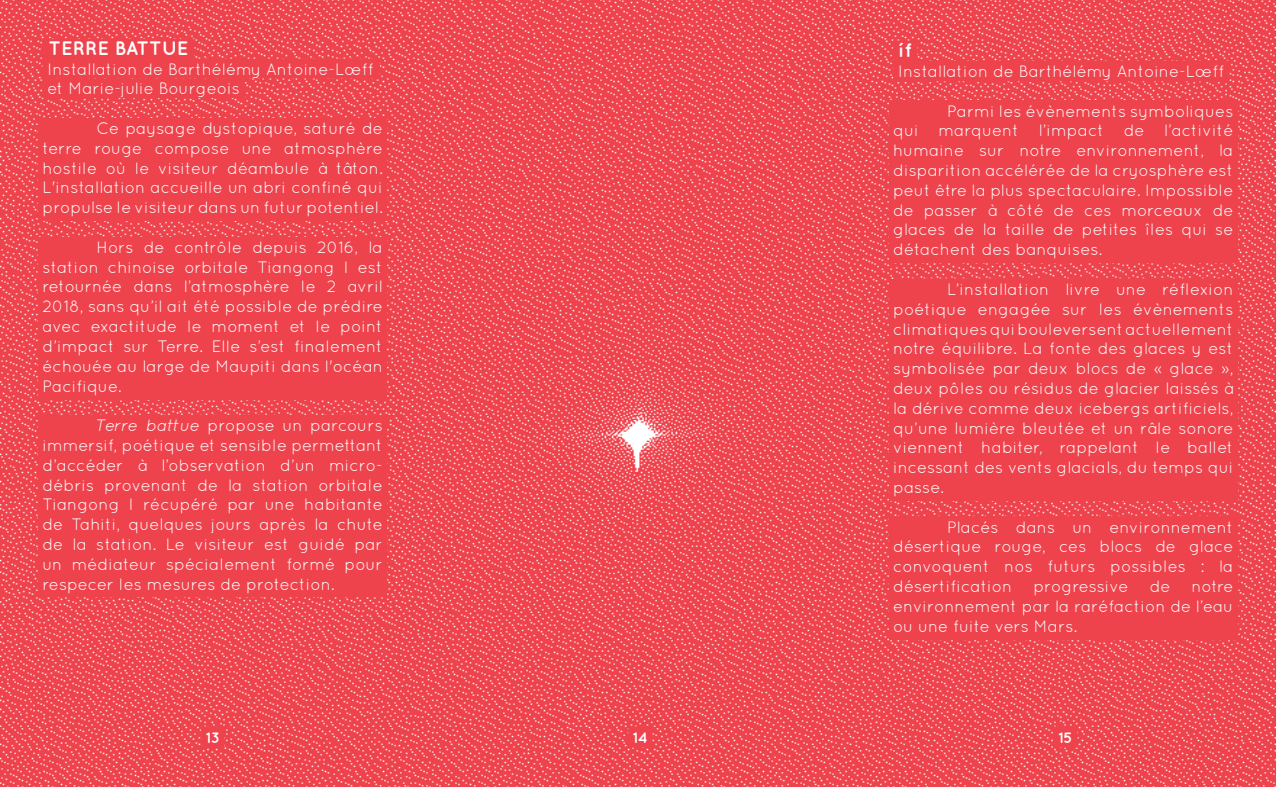
<style>
.page{position:relative;width:1276px;height:787px;background:#fff}
.page>*{position:absolute;margin:0;border:0;box-sizing:border-box;transform-origin:0 0}
.t1{font:700 19.5px "Quicksand";color:#fff}
.t2{font:16.5px/19.8px "Quicksand";color:#fff;text-align:justify}
.t3{font:700 15px "Quicksand";color:#fff}
.s1{font-style:italic}
</style>
<div class="page">
<img style="left:0;top:0;width:1276px;height:786px">
<img style="left:0;top:786px;width:1276px;height:1px">
<div style="left:628px;top:726px;width:24px;height:21px;background:#ee434d"></div>
<div style="left:201px;top:726px;width:23px;height:21px;background:#ee434d"></div>
<div style="left:43px;top:39px;width:151px;height:21px;background:#ee434d"></div>
<div style="left:43px;top:59px;width:337px;height:19px;background:#ee434d"></div>
<div style="left:43px;top:79px;width:202px;height:19px;background:#ee434d"></div>
<div style="left:38px;top:118px;width:349px;height:103px;background:#ee434d"></div>
<div style="left:38px;top:237px;width:349px;height:162px;background:#ee434d"></div>
<div style="left:38px;top:415px;width:349px;height:182px;background:#ee434d"></div>
<div style="left:893px;top:41px;width:24px;height:21px;background:#ee434d"></div>
<div style="left:893px;top:60px;width:336px;height:21px;background:#ee434d"></div>
<div style="left:889px;top:101px;width:348px;height:162px;background:#ee434d"></div>
<div style="left:893px;top:100px;width:340px;height:21px;background:#ee434d"></div>
<div style="left:889px;top:279px;width:348px;height:221px;background:#ee434d"></div>
<div style="left:893px;top:278px;width:340px;height:21px;background:#ee434d"></div>
<div style="left:889px;top:517px;width:348px;height:122px;background:#ee434d"></div>
<div style="left:893px;top:516px;width:340px;height:21px;background:#ee434d"></div>
<div style="left:1054px;top:726px;width:23px;height:21px;background:#ee434d"></div>
<p class="t1" style="left:48px;top:36px;width:141px">TERRE BATTUE</p>
<p class="t2" style="left:47px;top:59px;width:328px">Installation de Barthélémy Antoine-Lœff et Marie-julie Bourgeois</p>
<p class="t2" style="left:43px;top:118px;width:342px;text-indent:54px">Ce paysage dystopique, saturé de terre rouge compose une atmosphère hostile où le visiteur déambule à tâton.<br>L'installation accueille un abri confiné qui propulse le visiteur dans un futur potentiel.</p>
<p class="t2" style="left:43px;top:237px;width:342px;text-indent:54px">Hors de contrôle depuis 2016, la station chinoise orbitale Tiangong I est retournée dans l’atmosphère le 2 avril 2018, sans qu’il ait été possible de prédire avec exactitude le moment et le point d’impact sur Terre. Elle s’est finalement échouée au large de Maupiti dans l'océan Pacifique.</p>
<p class="t2" style="left:43px;top:415px;width:342px;text-indent:54px"><span class="s1">Terre battue</span> propose un parcours immersif, poétique et sensible permettant d’accéder à l’observation d’un micro&shy;débris provenant de la station orbitale Tiangong I récupéré par une habitante de Tahiti, quelques jours après la chute de la station. Le visiteur est guidé par un médiateur spécialement formé pour respecer les mesures de protection.</p>
<p class="t3" style="left:206px;top:728px;width:16px">13</p>
<p class="t3" style="left:633px;top:728px;width:16px">14</p>
<p class="t1" style="left:899px;top:39px;width:14px">íf</p>
<p class="t2" style="left:898px;top:61px;width:328px">Installation de Barthélémy Antoine-Lœff</p>
<p class="t2" style="left:893px;top:101px;width:342px;text-indent:54px">Parmi les évènements symboliques qui marquent l’impact de l’activité humaine sur notre environnement, la disparition accélérée de la cryosphère est peut être la plus spectaculaire. Impossible de passer à côté de ces morceaux de glaces de la taille de petites îles qui se détachent des banquises.</p>
<p class="t2" style="left:893px;top:279px;width:342px;text-indent:54px">L’installation livre une réflexion poétique engagée sur les évènements climatiques qui bouleversent actuellement notre équilibre. La fonte des glaces y est symbolisée par deux blocs de « glace », deux pôles ou résidus de glacier laissés à la dérive comme deux icebergs artificiels, qu’une lumière bleutée et un râle sonore viennent habiter, rappelant le ballet incessant des vents glacials, du temps qui passe.</p>
<p class="t2" style="left:893px;top:517px;width:342px;text-indent:54px">Placés dans un environnement désertique rouge, ces blocs de glace convoquent nos futurs possibles : la désertification</p>
<p class="t2" style="left:1033px;top:576px;width:97px">progressive</p>
<p class="t2" style="left:1149px;top:576px;width:22px">de</p>
<p class="t2" style="left:893px;top:576px;width:342px;text-indent:298px">notre environnement par la raréfaction de l’eau ou une fuite vers Mars.</p>
<p class="t3" style="left:1058px;top:728px;width:16px">15</p>
</div>
